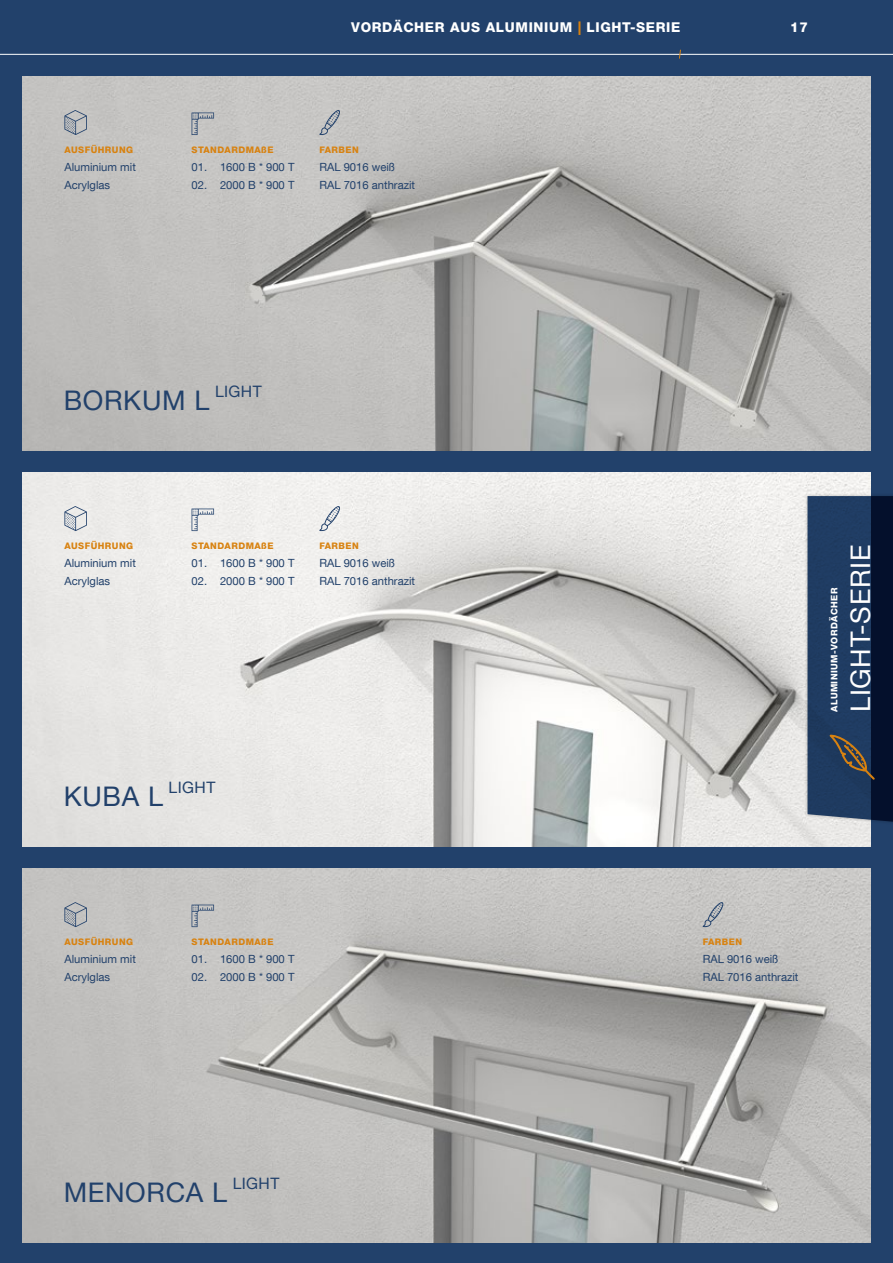
<style>
.page{position:relative;width:893px;height:1263px;background:#22416b}
.page>*{position:absolute;margin:0;border:0;box-sizing:border-box;transform-origin:0 0}
.t1{font:27px "Helvetica Neue LT Com";letter-spacing:.025em;color:#22416b}
.t2{font:27px "Helvetica Neue LT Com";letter-spacing:.025em;color:#fff}
.t3{font:15.75px "Helvetica Neue LT Com";letter-spacing:.025em;color:#22416b}
.t4{font:800 13.5px "Helvetica Neue LT Com";letter-spacing:.05em;color:#fff}
.t5{font:11.25px/18px "Helvetica Neue LT Com";color:#22416b}
.t6{font:800 9px "Helvetica Neue LT Com";letter-spacing:.05em;color:#d88210}
.t7{font:800 9px "Helvetica Neue LT Com";letter-spacing:.05em;color:#fff}
.s1{color:#d88210}
</style>
<div class="page">
<hr style="left:0;top:54px;width:893px;height:1px;background:#fff">
<img style="left:22px;top:76px;width:848px;height:374px">
<img style="left:22px;top:869px;width:848px;height:373px">
<img style="left:22px;top:473px;width:848px;height:373px">
<svg style="left:192px;top:113px;width:22px;height:22px"></svg>
<svg style="left:64px;top:110px;width:23px;height:25px"></svg>
<svg style="left:319px;top:110px;width:21px;height:25px"></svg>
<svg style="left:679px;top:49px;width:2px;height:10px"></svg>
<div style="left:804px;top:493px;width:89px;height:333px;background:#000;opacity:.25"></div>
<svg style="left:807px;top:496px;width:86px;height:327px"></svg>
<svg style="left:64px;top:506px;width:23px;height:25px"></svg>
<svg style="left:319px;top:506px;width:21px;height:25px"></svg>
<svg style="left:64px;top:902px;width:23px;height:25px"></svg>
<svg style="left:703px;top:902px;width:21px;height:25px"></svg>
<svg style="left:192px;top:509px;width:22px;height:22px"></svg>
<svg style="left:192px;top:905px;width:22px;height:22px"></svg>
<p class="t6" style="left:64px;top:144px;width:70px">AUSFÜHRUNG</p>
<p class="t5" style="left:64px;top:158px;width:73px">Aluminium mit<br>Acrylglas</p>
<p class="t4" style="left:351px;top:19px;width:331px">VORDÄCHER AUS ALUMINIUM <span class="s1">|</span> LIGHT-SERIE</p>
<p class="t4" style="left:790px;top:19px;width:19px">17</p>
<p class="t6" style="left:192px;top:144px;width:83px">STANDARDMAßE</p>
<p class="t5" style="left:192px;top:158px;width:104px">01. 1600 B * 900 T</p>
<p class="t5" style="left:192px;top:176px;width:104px">02. 2000 B * 900 T</p>
<p class="t6" style="left:319px;top:144px;width:41px">FARBEN</p>
<p class="t5" style="left:319px;top:158px;width:97px">RAL 9016 weiß<br>RAL 7016 anthrazit</p>
<h1 class="t1" style="left:64px;top:383px;width:147px">BORKUM L</h1>
<h2 class="t3" style="left:215px;top:381px;width:48px">LIGHT</h2>
<p class="t6" style="left:64px;top:540px;width:70px">AUSFÜHRUNG</p>
<p class="t5" style="left:64px;top:554px;width:73px">Aluminium mit<br>Acrylglas</p>
<p class="t6" style="left:192px;top:540px;width:83px">STANDARDMAßE</p>
<p class="t5" style="left:192px;top:554px;width:104px">01. 1600 B * 900 T</p>
<p class="t5" style="left:192px;top:572px;width:104px">02. 2000 B * 900 T</p>
<p class="t6" style="left:319px;top:540px;width:41px">FARBEN</p>
<p class="t5" style="left:319px;top:554px;width:97px">RAL 9016 weiß<br>RAL 7016 anthrazit</p>
<h1 class="t1" style="left:64px;top:779px;width:101px">KUBA L</h1>
<h2 class="t3" style="left:169px;top:777px;width:48px">LIGHT</h2>
<p class="t6" style="left:64px;top:936px;width:70px">AUSFÜHRUNG</p>
<p class="t5" style="left:64px;top:950px;width:73px">Aluminium mit<br>Acrylglas</p>
<p class="t6" style="left:192px;top:936px;width:83px">STANDARDMAßE</p>
<p class="t5" style="left:192px;top:950px;width:104px">01. 1600 B * 900 T</p>
<p class="t5" style="left:192px;top:968px;width:104px">02. 2000 B * 900 T</p>
<p class="t7" style="left:829px;top:712px;width:126px;rotate:-90deg">ALUMINIUM-VORDÄCHER</p>
<h1 class="t2" style="left:844px;top:712px;width:169px;rotate:-90deg">LIGHT-SERIE</h1>
<p class="t6" style="left:703px;top:936px;width:41px">FARBEN</p>
<p class="t5" style="left:703px;top:950px;width:97px">RAL 9016 weiß<br>RAL 7016 anthrazit</p>
<h1 class="t1" style="left:64px;top:1175px;width:165px">MENORCA L</h1>
<h2 class="t3" style="left:233px;top:1173px;width:48px">LIGHT</h2>
</div>
